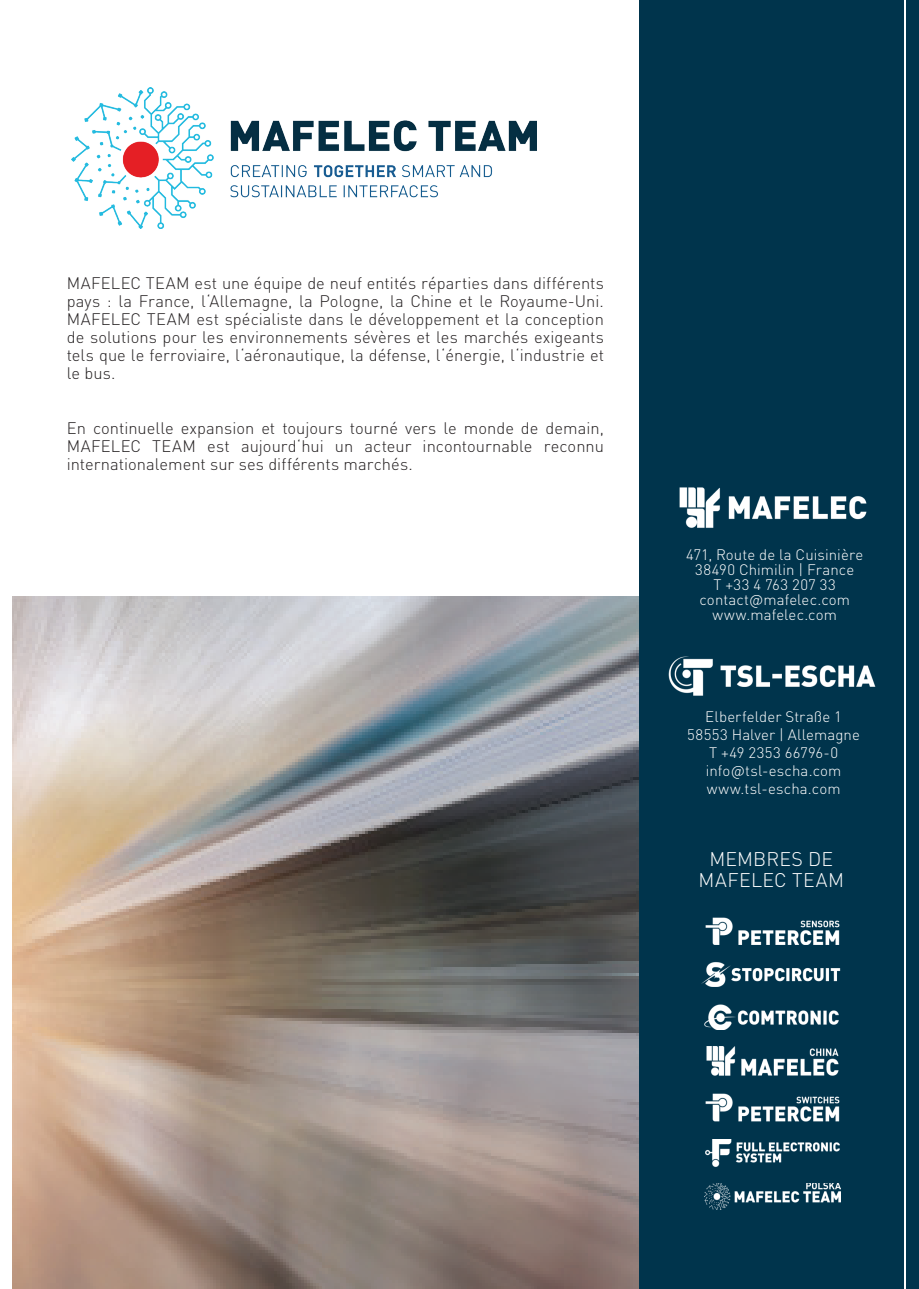
<style>
.page{position:relative;width:919px;height:1289px;background:#fff}
.page>*{position:absolute;margin:0;border:0;box-sizing:border-box;transform-origin:0 0}
.t1{font:300 19.5px/21px "DIN Pro";letter-spacing:.015em;color:#fff;text-align:center}
.t2{font:300 16.5px/18px "DIN Pro";color:#231f20;text-align:justify}
.t3{font:300 15px/15px "DIN Pro";letter-spacing:.01em;color:#fff;text-align:center}
</style>
<div class="page">
<img style="left:13px;top:596px;width:626px;height:692px">
<div style="left:639px;top:0;width:265px;height:1288px;background:#00344c"></div>
<img style="left:668px;top:656px;width:208px;height:40px">
<img style="left:679px;top:487px;width:188px;height:41px">
<img style="left:704px;top:1004px;width:135px;height:25px">
<img style="left:705px;top:1139px;width:135px;height:28px">
<img style="left:706px;top:1046px;width:133px;height:30px">
<img style="left:705px;top:1093px;width:135px;height:28px">
<img style="left:705px;top:917px;width:135px;height:27px">
<img style="left:701px;top:962px;width:139px;height:24px">
<img style="left:72px;top:87px;width:464px;height:142px">
<img style="left:704px;top:1183px;width:136px;height:26px">
<div style="left:906px;top:0;width:12px;height:1288px;background:#00344c"></div>
<p class="t2" style="left:67px;top:273px;width:538px">MAFELEC TEAM est une équipe de neuf entités réparties dans différents pays : la France, l‘Allemagne, la Pologne, la Chine et le Royaume-Uni.<br>MAFELEC TEAM est spécialiste dans le développement et la conception de solutions pour les environnements sévères et les marchés exigeants tels que le ferroviaire, l‘aéronautique, la défense, l‘énergie, l‘industrie et le bus.</p>
<p class="t2" style="left:67px;top:417px;width:538px">En continuelle expansion et toujours tourné vers le monde de demain, MAFELEC TEAM est aujourd‘hui un acteur incontournable reconnu internationalement sur ses différents marchés.</p>
<p class="t3" style="left:686px;top:545px;width:178px">471, Route de la Cuisinière<br>38490 Chimilin | France<br>T +33 4 763 207 33 contact@mafelec.com www.mafelec.com</p>
<p class="t3" style="left:687px;top:706px;width:174px;line-height:18px">Elberfelder Straße 1<br>58553 Halver | Allemagne<br>T +49 2353 66796-0 info@tsl-escha.com www.tsl-escha.com</p>
<p class="t1" style="left:698px;top:846px;width:147px">MEMBRES DE<br>MAFELEC TEAM</p>
</div>
